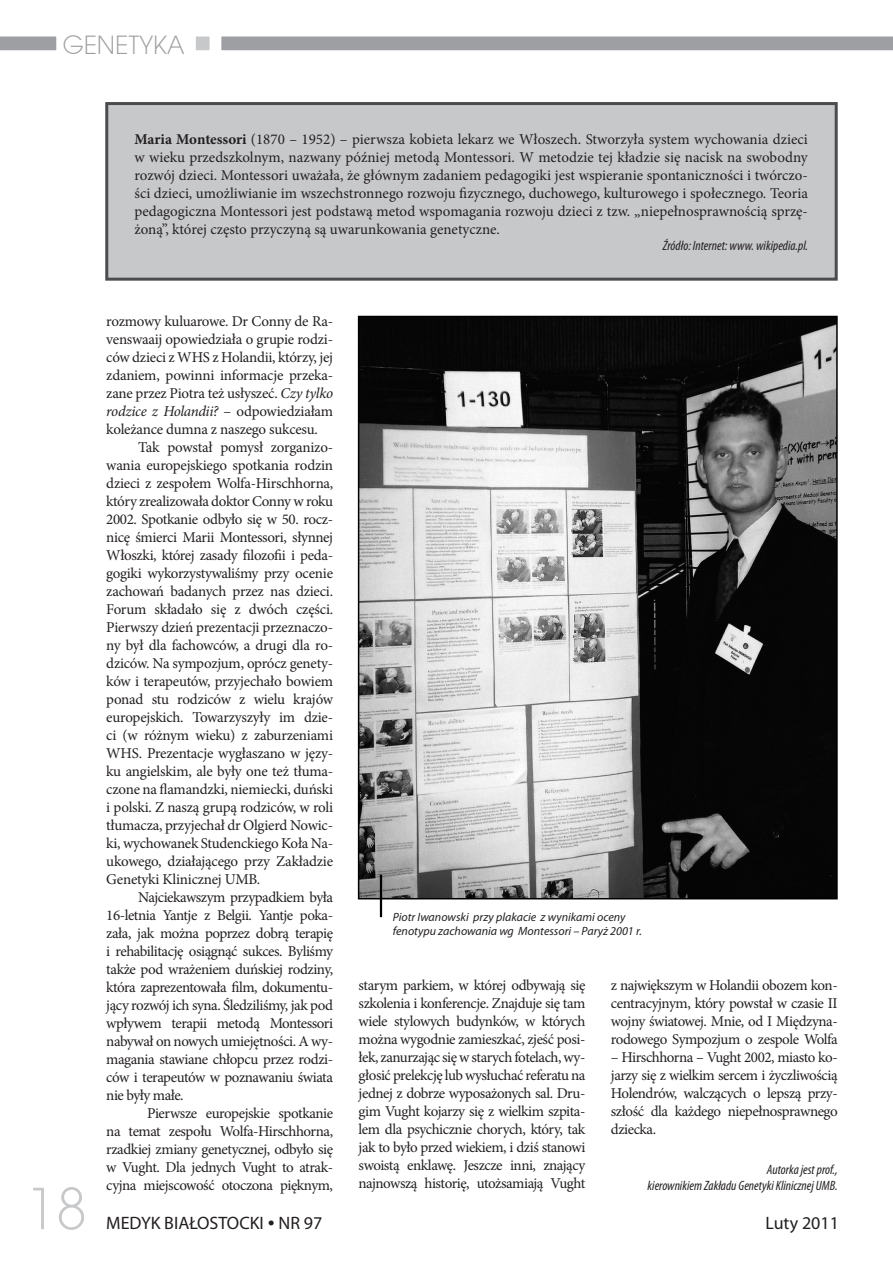
<style>
.page{position:relative;width:893px;height:1263px;background:#fff}
.page>*{position:absolute;margin:0;border:0;box-sizing:border-box;transform-origin:0 0}
.t1{font:54px "EFN Straight New";color:#c7c8ca}
.TXT_Nag__GÓRA{font:24px "EFN Straight New";color:#9d9fa2}
.t2{font:18px "Myriad Pro";color:#231f20}
.TXT_POD_Z_AKAP{font:15px/18px "Minion Pro";letter-spacing:-.03em;color:#231f20;text-align:justify}
.TXT_PODSTAWOWY{font:15px/18px "Minion Pro";color:#231f20;text-align:justify}
.TXT_TYTUŁ_AUTORA{font:italic condensed 13.5px "Myriad Pro";color:#231f20}
.TXT_PODPISY{font:italic 12px "Myriad Pro";color:#231f20}
.s1{font-weight:700}
.s2{font-style:italic}
.s3{font-family:"Adobe Garamond Pro"}
</style>
<div class="page">
<div style="left:105px;top:102px;width:733px;height:179px;background:#c7c8ca"></div>
<img style="left:361px;top:319px;width:474px;height:577px">
<div style="left:358px;top:316px;width:480px;height:583px;border:2px solid #000"></div>
<hr style="left:380px;top:875px;width:2px;height:42px;background:#000">
<svg style="left:0;top:36px;width:57px;height:15px"></svg>
<svg style="left:221px;top:36px;width:672px;height:15px;background:#a5a6a9"></svg>
<div style="left:188px;top:29px;width:29px;height:29px;background:#c7c8ca;border:8px solid #fff"></div>
<p class="TXT_Nag__GÓRA" style="left:63px;top:30px;width:123px">GENETYKA</p>
<p class="TXT_PODSTAWOWY" style="left:134px;top:130px;width:675px"><span class="s1">Maria Montessori</span> (1870 – 1952) – pierwsza kobieta lekarz we Włoszech. Stworzyła system wychowania dzieci w wieku przedszkolnym, nazwany później metodą Montessori. W metodzie tej kładzie się nacisk na swobodny rozwój dzieci. Montessori uważała, że głównym zadaniem pedagogiki jest wspieranie spontaniczności i twórczo&shy;ści dzieci, umożliwianie im wszechstronnego rozwoju fizycznego, duchowego, kulturowego i społecznego. Teoria pedagogiczna Montessori jest podstawą metod wspomagania rozwoju dzieci z tzw. „niepełnosprawnością sprzę&shy;żoną”, której często przyczyną są uwarunkowania genetyczne.</p>
<p class="TXT_TYTUŁ_AUTORA" style="left:663px;top:237px;width:147px">Źródło: Internet: www. wikipedia.pl.</p>
<h1 class="t1" style="left:26px;top:1176px;width:62px">18</h1>
<p class="TXT_POD_Z_AKAP" style="left:106px;top:312px;width:228px">rozmowy kuluarowe. Dr Conny de Ra&shy;venswaaij opowiedziała o grupie rodzi&shy;ców dzieci z WHS z Holandii, którzy, jej zdaniem, powinni informacje przeka&shy;zane przez Piotra też usłyszeć. <span class="s2">Czy tylko rodzice z Holandii?</span> – odpowiedziałam koleżance dumna z naszego sukcesu.</p>
<p class="TXT_POD_Z_AKAP" style="left:106px;top:438px;width:228px;text-indent:32px">Tak powstał pomysł zorganizo&shy;wania europejskiego spotkania rodzin dzieci z zespołem Wolfa-Hirschhorna, który zrealizowała doktor Conny w roku 2002. Spotkanie odbyło się w 50. rocz&shy;nicę śmierci Marii Montessori, słynnej Włoszki, której zasady filozofii i peda&shy;gogiki wykorzystywaliśmy przy ocenie zachowań badanych przez nas dzieci.<br>Forum składało się z dwóch części.<br>Pierwszy dzień prezentacji przeznaczo&shy;ny był dla fachowców, a drugi dla ro&shy;dziców. Na sympozjum, oprócz genety&shy;ków i terapeutów, przyjechało bowiem ponad stu rodziców z wielu krajów europejskich. Towarzyszyły im dzie&shy;ci (w różnym wieku) z zaburzeniami WHS. Prezentacje wygłaszano w języ&shy;ku angielskim, ale były one też tłuma&shy;czone na flamandzki, niemiecki, duński i polski. Z naszą grupą rodziców, w roli tłumacza, przyjechał dr Olgierd Nowic&shy;ki, wychowanek Studenckiego Koła Na&shy;ukowego, działającego przy Zakładzie Genetyki Klinicznej UMB.</p>
<p class="TXT_POD_Z_AKAP" style="left:106px;top:888px;width:228px;text-indent:32px">Najciekawszym przypadkiem była 16-letnia Yantje z Belgii. Yantje poka&shy;zała, jak można poprzez dobrą terapię i rehabilitację osiągnąć sukces. Byliśmy także pod wrażeniem duńskiej rodziny, która zaprezentowała film, dokumentu&shy;jący rozwój ich syna. Śledziliśmy, jak pod wpływem terapii metodą Montessori nabywał on nowych umiejętności. A wy&shy;magania stawiane chłopcu przez rodzi&shy;ców i terapeutów w poznawaniu świata nie były małe.</p>
<p class="TXT_POD_Z_AKAP" style="left:106px;top:1104px;width:228px;text-indent:41px">Pierwsze europejskie spotkanie na temat zespołu Wolfa-Hirschhorna, rzadkiej zmiany genetycznej, odbyło się w Vught. Dla jednych Vught to atrak&shy;cyjna miejscowość otoczona pięknym,</p>
<p class="TXT_PODPISY" style="left:393px;top:909px;width:234px">Piotr Iwanowski przy plakacie z wynikami oceny</p>
<p class="TXT_PODPISY" style="left:393px;top:923px;width:251px">fenotypu zachowania wg Montessori – Paryż 2001 r.</p>
<p class="TXT_POD_Z_AKAP" style="left:359px;top:976px;width:228px">starym parkiem, w której odbywają się szkolenia i konferencje. Znajduje się tam wiele stylowych budynków, w których można wygodnie zamieszkać, zjeść posi&shy;łek, zanurzając się w starych fotelach, wy&shy;głosić prelekcję lub wysłuchać referatu na jednej z dobrze wyposażonych sal. Dru&shy;gim Vught kojarzy się z wielkim szpita&shy;lem dla psychicznie chorych, który, tak jak to było przed wiekiem, i dziś stanowi swoistą enklawę. Jeszcze inni, znający najnowszą historię, utożsamiają Vught</p>
<p class="TXT_POD_Z_AKAP" style="left:611px;top:976px;width:228px">z największym w Holandii obozem kon&shy;centracyjnym, który powstał w czasie II wojny światowej. Mnie, od I Międzyna&shy;rodowego Sympozjum o zespole Wolfa</p>
<p class="TXT_POD_Z_AKAP" style="left:611px;top:1048px;width:228px">– Hirschhorna – Vught 2002, miasto ko&shy;jarzy się z wielkim sercem i życzliwością Holendrów, walczących o lepszą przy&shy;szłość dla każdego niepełnosprawnego dziecka.</p>
<p class="TXT_TYTUŁ_AUTORA" style="left:767px;top:1161px;width:72px">Autorka jest prof.,</p>
<p class="TXT_TYTUŁ_AUTORA" style="left:648px;top:1177px;width:192px">kierownikiem Zakładu Genetyki Klinicznej UMB.</p>
<p class="t2" style="left:106px;top:1212px;width:217px">MEDYK BIAŁOSTOCKI <span class="s3">•</span> NR 97</p>
<p class="t2" style="left:765px;top:1212px;width:75px">Luty 2011</p>
</div>
